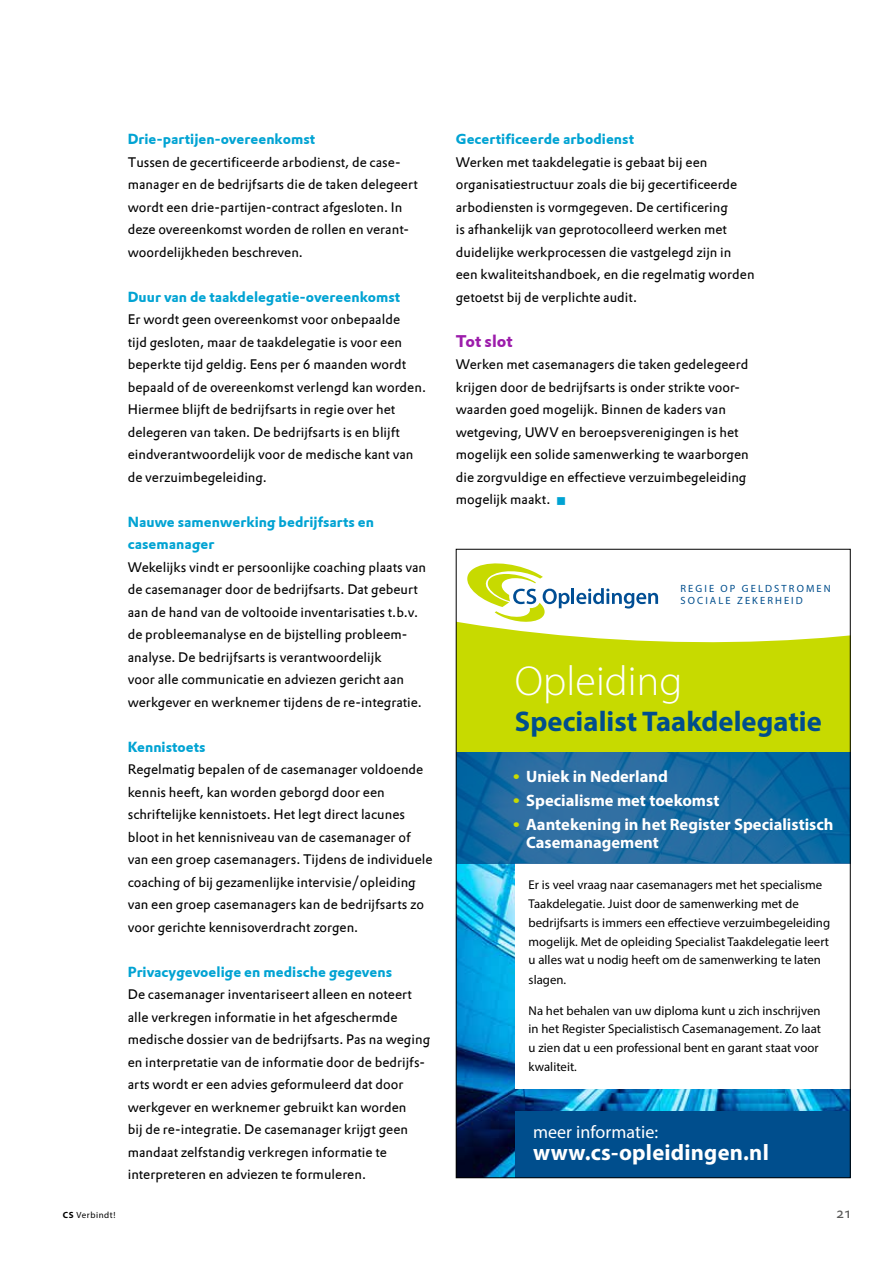
<style>
.page{position:relative;width:893px;height:1263px;background:#fff}
.page>*{position:absolute;margin:0;border:0;box-sizing:border-box;transform-origin:0 0}
.t1{font:300 42px "Myriad Pro";letter-spacing:.005em;color:#fff}
.t2{font:700 28.5px "Myriad Pro";letter-spacing:.005em;color:#004e8d}
.t3{font:700 22.5px "Myriad Pro";letter-spacing:.01em;color:#fff}
.t4{font:18px "Myriad Pro";letter-spacing:.005em;color:#fff}
.t5{font:700 16.5px/18px "Myriad Pro";color:#fff}
.t6{font:700 16.5px "DTL Prokyon ST";letter-spacing:.005em;color:#9c1cab}
.t7{font:15px "DTL Prokyon ST";color:#5a5a59}
.t8{font:700 14.25px/22.5px "DTL Prokyon ST";letter-spacing:.005em;color:#00a3d3}
.t9{font:13.5px/22.5px "DTL Prokyon ST";letter-spacing:.005em;color:#000}
.t10{font:12.75px/18.9px "Myriad Pro";letter-spacing:.005em;color:#000}
.t11{font:10.5px/12.6px "Myriad Pro";letter-spacing:.2em;color:#004e8d}
.t12{font:9px "Myriad Pro";letter-spacing:.06em;color:#000}
.s1{color:#00a3d3}
.s2{font-weight:700}
</style>
<div class="page">
<img style="left:458px;top:863px;width:390px;height:313px">
<div style="left:515px;top:863px;width:335px;height:226px;background:#fff"></div>
<svg style="left:458px;top:597px;width:390px;height:155px"></svg>
<div style="left:515px;top:1112px;width:335px;height:66px;background:#004e8d"></div>
<div style="left:456px;top:653px;width:394px;height:98px;background:#c7da00"></div>
<svg style="left:458px;top:752px;width:390px;height:111px;background:#1a6aa1"></svg>
<svg style="left:461px;top:563px;width:197px;height:64px"></svg>
<div style="left:565px;top:611px;width:109px;height:19px;background:#fff"></div>
<p class="t8" style="left:128px;top:128px;width:189px">Drie-partijen-overeenkomst</p>
<p class="t9" style="left:128px;top:150px;width:292px">Tussen de gecertificeerde arbodienst, de case&shy;manager en de bedrijfsarts die de taken delegeert wordt een drie-partijen-contract afgesloten. In deze overeenkomst worden de rollen en verant&shy;woordelijkheden beschreven.</p>
<p class="t8" style="left:128px;top:285px;width:274px">Duur van de taakdelegatie-overeenkomst</p>
<p class="t9" style="left:128px;top:308px;width:300px">Er wordt geen overeenkomst voor onbepaalde<br>tijd gesloten, maar de taakdelegatie is voor een beperkte tijd geldig. Eens per 6 maanden wordt bepaald of de overeenkomst verlengd kan worden.<br>Hiermee blijft de bedrijfsarts in regie over het delegeren van taken. De bedrijfsarts is en blijft eindverantwoordelijk voor de medische kant van de verzuimbegeleiding.</p>
<p class="t8" style="left:128px;top:510px;width:248px">Nauwe samenwerking bedrijfsarts en casemanager</p>
<p class="t9" style="left:128px;top:555px;width:300px">Wekelijks vindt er persoonlijke coaching plaats van de casemanager door de bedrijfsarts. Dat gebeurt aan de hand van de voltooide inventarisaties t.b.v. de probleemanalyse en de bijstelling probleem&shy;analyse. De bedrijfsarts is verantwoordelijk<br>voor alle communicatie en adviezen gericht aan werkgever en werknemer tijdens de re-integratie.</p>
<p class="t8" style="left:128px;top:735px;width:79px">Kennistoets</p>
<p class="t9" style="left:128px;top:758px;width:306px">Regelmatig bepalen of de casemanager voldoende kennis heeft, kan worden geborgd door een schriftelijke kennistoets. Het legt direct lacunes bloot in het kennisniveau van de casemanager of van een groep casemanagers. Tijdens de individuele coaching of bij gezamenlijke intervisie/opleiding van een groep casemanagers kan de bedrijfsarts zo voor gerichte kennisoverdracht zorgen.</p>
<p class="t8" style="left:128px;top:960px;width:266px">Privacygevoelige en medische gegevens</p>
<p class="t9" style="left:128px;top:983px;width:304px">De casemanager inventariseert alleen en noteert alle verkregen informatie in het afgeschermde medische dossier van de bedrijfsarts. Pas na weging en interpretatie van de informatie door de bedrijfs&shy;arts wordt er een advies geformuleerd dat door werkgever en werknemer gebruikt kan worden<br>bij de re-integratie. De casemanager krijgt geen mandaat zelfstandig verkregen informatie te interpreteren en adviezen te formuleren.</p>
<p class="t8" style="left:456px;top:128px;width:180px">Gecertificeerde arbodienst</p>
<p class="t9" style="left:456px;top:150px;width:300px">Werken met taakdelegatie is gebaat bij een organisatiestructuur zoals die bij gecertificeerde arbodiensten is vormgegeven. De certificering<br>is afhankelijk van geprotocolleerd werken met duidelijke werkprocessen die vastgelegd zijn in een kwaliteitshandboek, en die regelmatig worden getoetst bij de verplichte audit.</p>
<p class="t6" style="left:456px;top:330px;width:58px">Tot slot</p>
<p class="t9" style="left:456px;top:353px;width:294px">Werken met casemanagers die taken gedelegeerd krijgen door de bedrijfsarts is onder strikte voor&shy;waarden goed mogelijk. Binnen de kaders van wetgeving, UWV en beroepsverenigingen is het mogelijk een solide samenwerking te waarborgen die zorgvuldige en effectieve verzuimbegeleiding mogelijk maakt. <span class="s1">■</span></p>
<p class="t11" style="left:680px;top:581px;width:152px">REGIE OP GELDSTROMEN<br>SOCIALE ZEKERHEID</p>
<h1 class="t1" style="left:515px;top:658px;width:169px">Opleiding</h1>
<h2 class="t2" style="left:515px;top:703px;width:308px">Specialist Taakdelegatie</h2>
<p class="t5" style="left:513px;top:767px;width:156px"><sup>•</sup> Uniek in Nederland</p>
<p class="t5" style="left:513px;top:791px;width:207px"><sup>•</sup> Specialisme met toekomst</p>
<p class="t5" style="left:526px;top:815px;width:309px;text-indent:-13px"><sup>•</sup> Aantekening in het Register Specialistisch<br>Casemanagement</p>
<p class="t10" style="left:529px;top:875px;width:303px">Er is veel vraag naar casemanagers met het specialisme Taakdelegatie. Juist door de samenwerking met de bedrijfsarts is immers een effectieve verzuimbegeleiding mogelijk. Met de opleiding Specialist Taakdelegatie leert u alles wat u nodig heeft om de samenwerking te laten slagen.</p>
<p class="t10" style="left:529px;top:1001px;width:294px">Na het behalen van uw diploma kunt u zich inschrijven in het Register Specialistisch Casemanagement. Zo laat u zien dat u een professional bent en garant staat voor kwaliteit.</p>
<h3 class="t4" style="left:533px;top:1121px;width:127px">meer informatie:</h3>
<h3 class="t3" style="left:533px;top:1138px;width:237px">www.cs-opleidingen.nl</h3>
<p class="t12" style="left:63px;top:1209px;width:54px"><span class="s2">CS</span> Verbindt!</p>
<p class="t7" style="left:836px;top:1203px;width:16px">21</p>
</div>
